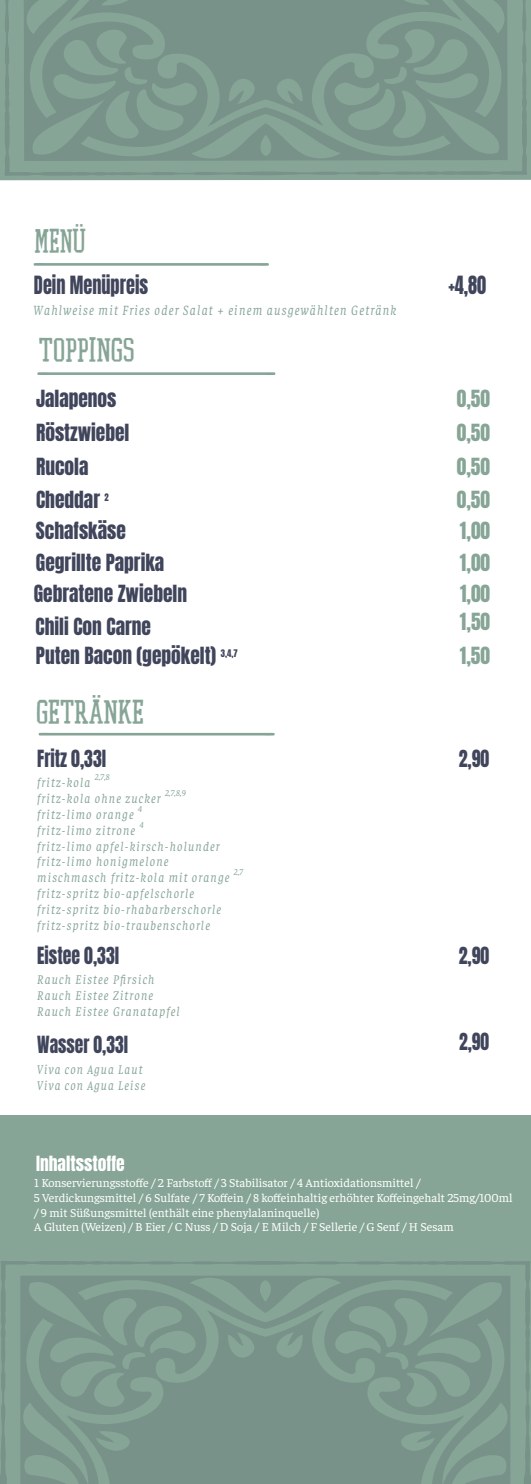
<style>
.page{position:relative;width:531px;height:1484px;background:#fff}
.page>*{position:absolute;margin:0;border:0;box-sizing:border-box;transform-origin:0 0}
.t1{font:32.9px "Flyerfonts Straight";color:#86a596}
.t2{font:32.9px "Flyerfonts Straight";color:#86a596;scale:.87 1}
.t3{font:21px "Anton";color:#40455b;scale:.87 1}
.t4{font:19.78px "Anton";color:#40455b}
.t5{font:19.78px "Anton";color:#86a596}
.t6{font:19.78px "Anton";color:#40455b;scale:.9 1}
.t7{font:19.78px "Anton";color:#40455b;scale:.89 1}
.t8{font:17.5px "Anton";color:#fff}
.t9{font:italic 14px "Faustina";letter-spacing:.1em;color:#86a596;scale:.87 1}
.t10{font:italic 13.12px/15.8px "Faustina";letter-spacing:.1em;color:#86a596;scale:.9 1}
.t11{font:italic 13.12px/15.8px "Faustina";letter-spacing:.1em;color:#86a596;scale:.89 1}
.t12{font:12.25px/14.7px "Faustina";color:#fff}
.t13{font:italic 8.75px "Faustina";color:#86a596}
.t14{font:8.75px "Anton";color:#40455b}
</style>
<div class="page">
<svg style="left:37px;top:372px;width:239px;height:3px"></svg>
<svg style="left:33px;top:263px;width:236px;height:3px"></svg>
<svg style="left:38px;top:732px;width:237px;height:3px"></svg>
<div style="left:0;top:1115px;width:531px;height:368px;background:#86a596"></div>
<div style="left:0;top:0;width:531px;height:180px;background:#86a596"></div>
<svg style="left:5px;top:0;width:522px;height:176px;fill:#78928a"></svg>
<svg style="left:0;top:1261px;width:531px;height:222px;fill:#78928a"></svg>
<h1 class="t2" style="left:35px;top:220px;width:60px">MENÜ</h1>
<h2 class="t3" style="left:34px;top:275px;width:133px">Dein Menüpreis</h2>
<p class="t9" style="left:34px;top:301px;width:418px">Wahlweise mit Fries oder Salat + einem ausgewählten Getränk</p>
<h1 class="t1" style="left:39px;top:329px;width:97px">TOPPINGS</h1>
<h2 class="t3" style="left:448px;top:275px;width:45px">+4,80</h2>
<h3 class="t4" style="left:36px;top:389px;width:82px">Jalapenos</h3>
<h3 class="t5" style="left:457px;top:389px;width:35px">0,50</h3>
<h3 class="t4" style="left:36px;top:422px;width:95px">Röstzwiebel</h3>
<h3 class="t5" style="left:457px;top:422px;width:35px">0,50</h3>
<h3 class="t4" style="left:36px;top:456px;width:54px">Rucola</h3>
<h3 class="t5" style="left:457px;top:456px;width:35px">0,50</h3>
<h3 class="t4" style="left:36px;top:489px;width:65px">Cheddar</h3>
<h3 class="t5" style="left:457px;top:489px;width:35px">0,50</h3>
<p class="t14" style="left:105px;top:493px;width:6px">2</p>
<h3 class="t4" style="left:36px;top:521px;width:91px">Schafskäse</h3>
<h3 class="t5" style="left:460px;top:521px;width:32px">1,00</h3>
<h3 class="t4" style="left:36px;top:552px;width:130px">Gegrillte Paprika</h3>
<h3 class="t5" style="left:460px;top:552px;width:32px">1,00</h3>
<h3 class="t4" style="left:34px;top:583px;width:155px">Gebratene Zwiebeln</h3>
<h3 class="t5" style="left:460px;top:583px;width:32px">1,00</h3>
<h3 class="t4" style="left:36px;top:616px;width:117px">Chili Con Carne</h3>
<h3 class="t5" style="left:460px;top:611px;width:32px">1,50</h3>
<h3 class="t4" style="left:36px;top:645px;width:182px">Puten Bacon (gepökelt)</h3>
<p class="t14" style="left:221px;top:648px;width:18px">3,4,7</p>
<h3 class="t5" style="left:460px;top:645px;width:32px">1,50</h3>
<h1 class="t1" style="left:36px;top:690px;width:109px">GETRÄNKE</h1>
<h3 class="t6" style="left:37px;top:748px;width:78px">Fritz 0,33l</h3>
<p class="t10" style="left:37px;top:774px;width:61px">fritz-kola</p>
<p class="t13" style="left:95px;top:771px;width:17px">2,7,8</p>
<p class="t10" style="left:37px;top:790px;width:139px">fritz-kola ohne zucker</p>
<p class="t13" style="left:165px;top:787px;width:22px">2,7,8,9</p>
<p class="t10" style="left:37px;top:805px;width:109px">fritz-limo orange</p>
<p class="t13" style="left:138px;top:803px;width:6px">4</p>
<p class="t13" style="left:140px;top:819px;width:6px">4</p>
<p class="t10" style="left:37px;top:837px;width:215px">fritz-limo apfel-kirsch-holunder fritz-limo honigmelone mischmasch fritz-kola mit orange</p>
<p class="t10" style="left:37px;top:821px;width:110px">fritz-limo zitrone</p>
<p class="t13" style="left:234px;top:866px;width:11px">2,7</p>
<p class="t10" style="left:37px;top:884px;width:206px">fritz-spritz bio-apfelschorle fritz-spritz bio-rhabarberschorle fritz-spritz bio-traubenschorle</p>
<h3 class="t6" style="left:37px;top:945px;width:93px">Eistee 0,33l</h3>
<p class="t10" style="left:37px;top:971px;width:160px">Rauch Eistee Pfirsich<br>Rauch Eistee Zitrone<br>Rauch Eistee Granatapfel</p>
<h3 class="t7" style="left:37px;top:1034px;width:103px">Wasser 0,33l</h3>
<p class="t11" style="left:37px;top:1060px;width:123px">Viva con Agua Laut<br>Viva con Agua Leise</p>
<h3 class="t6" style="left:459px;top:748px;width:35px">2,90</h3>
<h3 class="t6" style="left:459px;top:945px;width:35px">2,90</h3>
<h3 class="t7" style="left:459px;top:1031px;width:35px">2,90</h3>
<h3 class="t8" style="left:36px;top:1154px;width:90px">Inhaltsstoffe</h3>
<p class="t12" style="left:34px;top:1174px;width:480px">1 Konservierungsstoffe / 2 Farbstoff / 3 Stabilisator / 4 Antioxidationsmittel /<br>5 Verdickungsmittel / 6 Sulfate / 7 Koffein / 8 koffeinhaltig erhöhter Koffeingehalt 25mg/100ml / 9 mit Süßungsmittel (enthält eine phenylalaninquelle)<br>A Gluten (Weizen) / B Eier / C Nuss / D Soja / E Milch / F Sellerie / G Senf / H Sesam</p>
</div>
